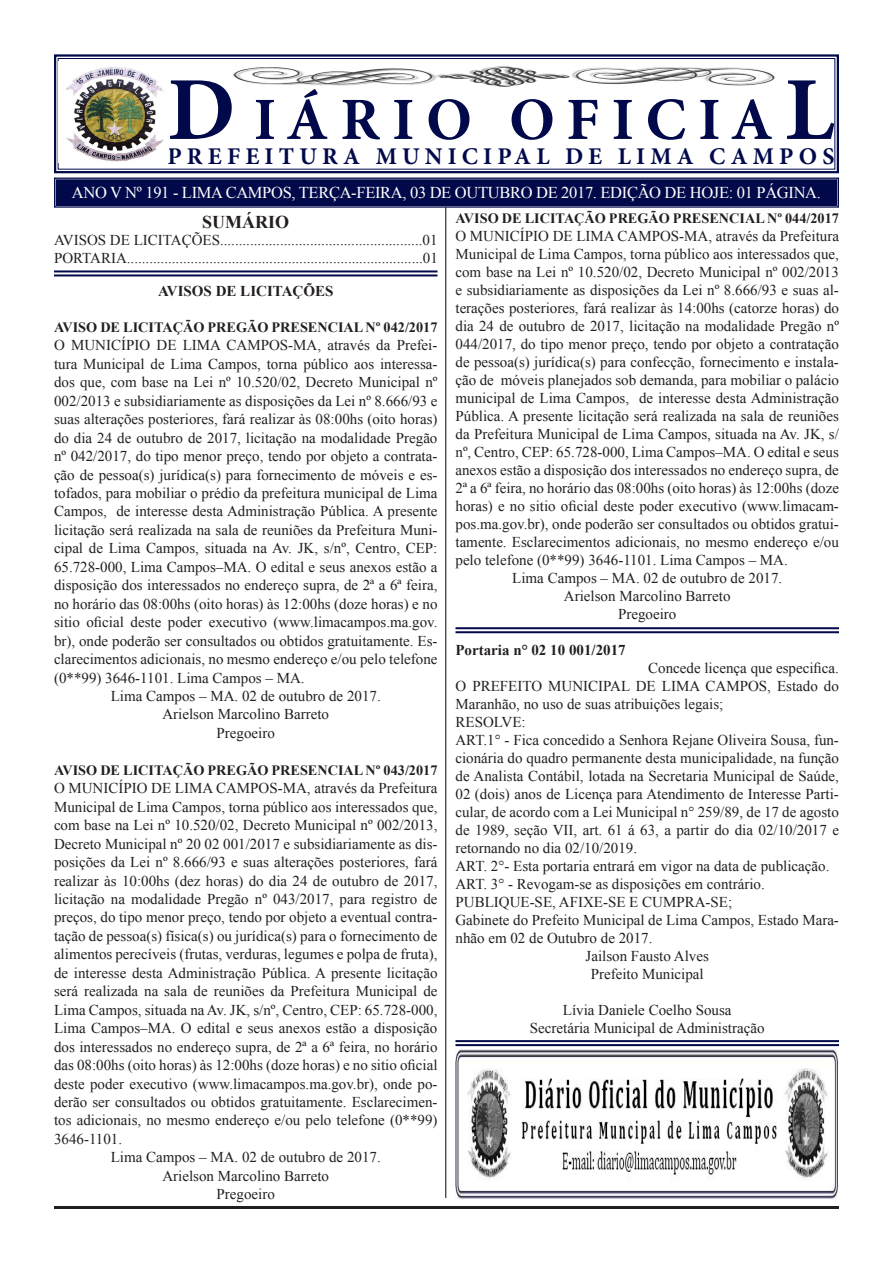
<style>
.page{position:relative;width:893px;height:1263px;background:#fff}
.page>*{position:absolute;margin:0;border:0;box-sizing:border-box;transform-origin:0 0}
.t1{font:700 60px "Minion Pro";letter-spacing:.19em;color:#01094a}
.t2{font:700 24px "Minion Pro";letter-spacing:.215em;color:#01094a}
.t3{font:700 18px "Times New Roman";color:#231f20}
.t4{font:16.5px "Times New Roman";letter-spacing:-.02em;color:#fff}
.t5{font:15px/18.5px "Times New Roman";color:#231f20;text-align:justify}
.t6{font:700 15px "Times New Roman";color:#231f20}
.t7{font:700 14.25px "Times New Roman";color:#231f20}
.s1{font-size:90px}
</style>
<div class="page">
<svg style="left:54px;top:54px;width:785px;height:120px"></svg>
<div style="left:58px;top:58px;width:777px;height:112px;border:1px solid #01094a"></div>
<svg style="left:54px;top:177px;width:785px;height:31px;background:#111855"></svg>
<div style="left:56px;top:179px;width:781px;height:27px;border:1px solid #01094a"></div>
<div style="left:57px;top:181px;width:779px;height:23px;border:1px solid #01094a"></div>
<hr style="left:54px;top:1206px;width:785px;height:3px;background:#231f20">
<hr style="left:54px;top:270px;width:383px;height:2px;background:#01094a">
<hr style="left:54px;top:274px;width:383px;height:2px;background:#01094a">
<hr style="left:445px;top:207px;width:1px;height:991px;background:#231f20">
<img style="left:58px;top:62px;width:111px;height:101px">
<img style="left:230px;top:66px;width:550px;height:21px">
<hr style="left:455px;top:627px;width:384px;height:2px;background:#01094a">
<hr style="left:455px;top:631px;width:384px;height:2px;background:#01094a">
<hr style="left:455px;top:1040px;width:384px;height:2px;background:#01094a">
<hr style="left:455px;top:1044px;width:384px;height:2px;background:#01094a">
<img style="left:455px;top:1048px;width:383px;height:151px">
<p class="t1" style="left:167px;top:77px;width:669px"><span class="s1">D</span>IÁRIO OFICIA<span class="s1">L</span></p>
<p class="t2" style="left:168px;top:140px;width:668px">PREFEITURA MUNICIPAL DE LIMA CAMPOS</p>
<p class="t4" style="left:72px;top:181px;width:750px">ANO V Nº 191 - LIMA CAMPOS, TERÇA-FEIRA, 03 DE OUTUBRO DE 2017. EDIÇÃO DE HOJE: 01 PÁGINA.</p>
<p class="t3" style="left:202px;top:210px;width:88px">SUMÁRIO</p>
<p class="t5" style="left:54px;top:231px;width:385px">AVISOS DE LICITAÇÕES......................................................01</p>
<p class="t5" style="left:54px;top:249px;width:385px">PORTARIA...............................................................................01</p>
<p class="t6" style="left:158px;top:280px;width:177px">AVISOS DE LICITAÇÕES</p>
<p class="t7" style="left:54px;top:317px;width:385px">AVISO DE LICITAÇÃO PREGÃO PRESENCIAL Nº 042/2017</p>
<p class="t5" style="left:54px;top:336px;width:385px">O MUNICÍPIO DE LIMA CAMPOS-MA, através da Prefei&shy;tura Municipal de Lima Campos, torna público aos interessa&shy;dos que, com base na Lei nº 10.520/02, Decreto Municipal nº 002/2013 e subsidiariamente as disposições da Lei nº 8.666/93 e suas alterações posteriores, fará realizar às 08:00hs (oito horas) do dia 24 de outubro de 2017, licitação na modalidade Pregão nº 042/2017, do tipo menor preço, tendo por objeto a contrata&shy;ção de pessoa(s) jurídica(s) para fornecimento de móveis e es&shy;tofados, para mobiliar o prédio da prefeitura municipal de Lima Campos, de interesse desta Administração Pública. A presente licitação será realizada na sala de reuniões da Prefeitura Muni&shy;cipal de Lima Campos, situada na Av. JK, s/nº, Centro, CEP:<br>65.728-000, Lima Campos–MA. O edital e seus anexos estão a disposição dos interessados no endereço supra, de 2ª a 6ª feira, no horário das 08:00hs (oito horas) às 12:00hs (doze horas) e no sitio oficial deste poder executivo (www.limacampos.ma.gov. br), onde poderão ser consultados ou obtidos gratuitamente. Es&shy;clarecimentos adicionais, no mesmo endereço e/ou pelo telefone (0**99) 3646-1101. Lima Campos – MA.</p>
<p class="t5" style="left:111px;top:686px;width:271px">Lima Campos – MA. 02 de outubro de 2017.</p>
<p class="t5" style="left:162px;top:705px;width:168px">Arielson Marcolino Barreto</p>
<p class="t5" style="left:217px;top:723px;width:60px">Pregoeiro</p>
<p class="t7" style="left:54px;top:760px;width:385px">AVISO DE LICITAÇÃO PREGÃO PRESENCIAL Nº 043/2017</p>
<p class="t5" style="left:54px;top:779px;width:385px">O MUNICÍPIO DE LIMA CAMPOS-MA, através da Prefeitura Municipal de Lima Campos, torna público aos interessados que, com base na Lei nº 10.520/02, Decreto Municipal nº 002/2013, Decreto Municipal nº 20 02 001/2017 e subsidiariamente as dis&shy;posições da Lei nº 8.666/93 e suas alterações posteriores, fará realizar às 10:00hs (dez horas) do dia 24 de outubro de 2017, licitação na modalidade Pregão nº 043/2017, para registro de preços, do tipo menor preço, tendo por objeto a eventual contra&shy;tação de pessoa(s) física(s) ou jurídica(s) para o fornecimento de alimentos perecíveis (frutas, verduras, legumes e polpa de fruta), de interesse desta Administração Pública. A presente licitação será realizada na sala de reuniões da Prefeitura Municipal de Lima Campos, situada na Av. JK, s/nº, Centro, CEP: 65.728-000, Lima Campos–MA. O edital e seus anexos estão a disposição dos interessados no endereço supra, de 2ª a 6ª feira, no horário das 08:00hs (oito horas) às 12:00hs (doze horas) e no sitio oficial deste poder executivo (www.limacampos.ma.gov.br), onde po&shy;derão ser consultados ou obtidos gratuitamente. Esclarecimen&shy;tos adicionais, no mesmo endereço e/ou pelo telefone (0**99)<br>3646-1101.</p>
<p class="t5" style="left:111px;top:1148px;width:271px">Lima Campos – MA. 02 de outubro de 2017.</p>
<p class="t5" style="left:162px;top:1166px;width:168px">Arielson Marcolino Barreto</p>
<p class="t5" style="left:217px;top:1185px;width:60px">Pregoeiro</p>
<p class="t7" style="left:455px;top:208px;width:385px">AVISO DE LICITAÇÃO PREGÃO PRESENCIAL Nº 044/2017</p>
<p class="t5" style="left:455px;top:226px;width:385px;line-height:18px">O MUNICÍPIO DE LIMA CAMPOS-MA, através da Prefeitura Municipal de Lima Campos, torna público aos interessados que, com base na Lei nº 10.520/02, Decreto Municipal nº 002/2013 e subsidiariamente as disposições da Lei nº 8.666/93 e suas al&shy;terações posteriores, fará realizar às 14:00hs (catorze horas) do dia 24 de outubro de 2017, licitação na modalidade Pregão nº 044/2017, do tipo menor preço, tendo por objeto a contratação de pessoa(s) jurídica(s) para confecção, fornecimento e instala&shy;ção de móveis planejados sob demanda, para mobiliar o palácio municipal de Lima Campos, de interesse desta Administração Pública. A presente licitação será realizada na sala de reuniões da Prefeitura Municipal de Lima Campos, situada na Av. JK, s/ nº, Centro, CEP: 65.728-000, Lima Campos–MA. O edital e seus anexos estão a disposição dos interessados no endereço supra, de 2ª a 6ª feira, no horário das 08:00hs (oito horas) às 12:00hs (doze horas) e no sitio oficial deste poder executivo (www.limacam&shy;pos.ma.gov.br), onde poderão ser consultados ou obtidos gratui&shy;tamente. Esclarecimentos adicionais, no mesmo endereço e/ou pelo telefone (0**99) 3646-1101. Lima Campos – MA.</p>
<p class="t5" style="left:512px;top:568px;width:271px">Lima Campos – MA. 02 de outubro de 2017.</p>
<p class="t5" style="left:564px;top:586px;width:168px">Arielson Marcolino Barreto</p>
<p class="t5" style="left:618px;top:604px;width:60px">Pregoeiro</p>
<p class="t6" style="left:455px;top:639px;width:172px">Portaria n° 02 10 001/2017</p>
<p class="t5" style="left:648px;top:658px;width:192px">Concede licença que especifica.</p>
<p class="t5" style="left:455px;top:676px;width:385px;line-height:18px">O PREFEITO MUNICIPAL DE LIMA CAMPOS, Estado do<br>Maranhão, no uso de suas atribuições legais;</p>
<p class="t5" style="left:455px;top:712px;width:72px">RESOLVE:</p>
<p class="t5" style="left:455px;top:730px;width:385px;line-height:18px">ART.1° - Fica concedido a Senhora Rejane Oliveira Sousa, fun&shy;cionária do quadro permanente desta municipalidade, na função de Analista Contábil, lotada na Secretaria Municipal de Saúde, 02 (dois) anos de Licença para Atendimento de Interesse Parti&shy;cular, de acordo com a Lei Municipal n° 259/89, de 17 de agosto de 1989, seção VII, art. 61 á 63, a partir do dia 02/10/2017 e retornando no dia 02/10/2019.</p>
<p class="t5" style="left:455px;top:856px;width:375px">ART. 2°- Esta portaria entrará em vigor na data de publicação.</p>
<p class="t5" style="left:455px;top:874px;width:311px">ART. 3° - Revogam-se as disposições em contrário.</p>
<p class="t5" style="left:455px;top:892px;width:278px">PUBLIQUE-SE, AFIXE-SE E CUMPRA-SE;</p>
<p class="t5" style="left:455px;top:910px;width:385px;line-height:18px">Gabinete do Prefeito Municipal de Lima Campos, Estado Mara&shy;nhão em 02 de Outubro de 2017.</p>
<p class="t5" style="left:586px;top:946px;width:125px">Jailson Fausto Alves</p>
<p class="t5" style="left:591px;top:964px;width:114px">Prefeito Municipal</p>
<p class="t5" style="left:563px;top:1000px;width:170px">Lívia Daniele Coelho Sousa</p>
<p class="t5" style="left:530px;top:1018px;width:236px">Secretária Municipal de Administração</p>
</div>
